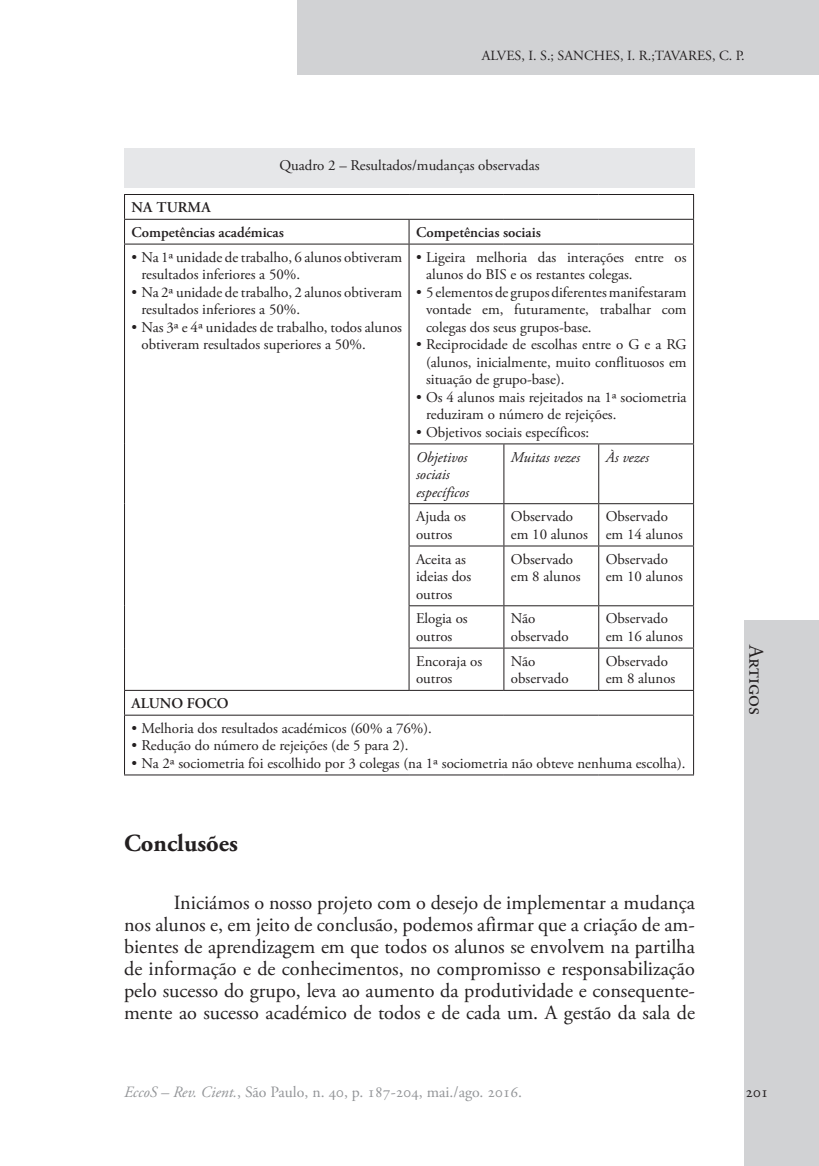
<style>
.page{position:relative;width:819px;height:1166px;background:#fff}
.page>*{position:absolute;margin:0;border:0;box-sizing:border-box;transform-origin:0 0}
.t1{font:700 24.5px "Adobe Garamond Pro";color:#231f20}
.t2{font:21px "Adobe Garamond Pro";color:#231f20}
.t3{font:20.12px/21.9px "Adobe Garamond Pro";color:#231f20;text-align:justify}
.t4{font:15.75px "Adobe Garamond Pro";color:#939598}
.t5{font:15.75px "Adobe Garamond Pro";color:#231f20}
.t6{font:14.88px/17.5px "Adobe Garamond Pro";color:#231f20}
.t7{font:600 14.88px/24.8px "Adobe Garamond Pro";color:#231f20}
.t8{font:italic 14.88px/17.5px "Adobe Garamond Pro";color:#231f20}
.t9{font:14px "Adobe Garamond Pro";color:#231f20}
.s1{font-style:italic}
</style>
<div class="page">
<div style="left:298px;top:0;width:521px;height:74px;background:#d1d2d4"></div>
<div style="left:744px;top:620px;width:75px;height:546px;background:#d1d2d4"></div>
<div style="left:124px;top:149px;width:570px;height:39px;background:#e6e7e9"></div>
<hr style="left:124px;top:194px;width:285px;height:1px;background:#231f20">
<hr style="left:409px;top:194px;width:95px;height:1px;background:#231f20">
<hr style="left:504px;top:194px;width:94px;height:1px;background:#231f20">
<hr style="left:598px;top:194px;width:96px;height:1px;background:#231f20">
<hr style="left:124px;top:219px;width:285px;height:1px;background:#231f20">
<svg style="left:124px;top:195px;width:1px;height:49px"></svg>
<hr style="left:409px;top:219px;width:95px;height:1px;background:#231f20">
<svg style="left:408px;top:220px;width:1px;height:24px"></svg>
<hr style="left:504px;top:219px;width:94px;height:1px;background:#231f20">
<hr style="left:598px;top:219px;width:96px;height:1px;background:#231f20">
<svg style="left:693px;top:195px;width:1px;height:49px"></svg>
<hr style="left:124px;top:244px;width:285px;height:1px;background:#231f20">
<hr style="left:124px;top:244px;width:1px;height:200px;background:#231f20">
<hr style="left:409px;top:244px;width:95px;height:1px;background:#231f20">
<hr style="left:408px;top:244px;width:1px;height:199px;background:#231f20">
<hr style="left:504px;top:244px;width:94px;height:1px;background:#231f20">
<hr style="left:598px;top:244px;width:96px;height:1px;background:#231f20">
<hr style="left:693px;top:244px;width:1px;height:199px;background:#231f20">
<hr style="left:124px;top:444px;width:1px;height:60px;background:#231f20">
<hr style="left:408px;top:443px;width:96px;height:1px;background:#231f20">
<hr style="left:408px;top:444px;width:1px;height:59px;background:#231f20">
<hr style="left:504px;top:443px;width:94px;height:1px;background:#231f20">
<hr style="left:503px;top:444px;width:1px;height:59px;background:#231f20">
<hr style="left:598px;top:443px;width:96px;height:1px;background:#231f20">
<hr style="left:598px;top:444px;width:1px;height:59px;background:#231f20">
<hr style="left:693px;top:444px;width:1px;height:59px;background:#231f20">
<hr style="left:124px;top:504px;width:1px;height:42px;background:#231f20">
<hr style="left:408px;top:503px;width:96px;height:1px;background:#231f20">
<hr style="left:408px;top:504px;width:1px;height:41px;background:#231f20">
<hr style="left:504px;top:503px;width:94px;height:1px;background:#231f20">
<hr style="left:503px;top:504px;width:1px;height:41px;background:#231f20">
<hr style="left:598px;top:503px;width:96px;height:1px;background:#231f20">
<hr style="left:598px;top:504px;width:1px;height:41px;background:#231f20">
<hr style="left:693px;top:504px;width:1px;height:41px;background:#231f20">
<hr style="left:124px;top:546px;width:1px;height:60px;background:#231f20">
<hr style="left:408px;top:545px;width:96px;height:1px;background:#231f20">
<hr style="left:408px;top:546px;width:1px;height:59px;background:#231f20">
<hr style="left:504px;top:545px;width:94px;height:1px;background:#231f20">
<hr style="left:503px;top:546px;width:1px;height:59px;background:#231f20">
<hr style="left:598px;top:545px;width:96px;height:1px;background:#231f20">
<hr style="left:598px;top:546px;width:1px;height:59px;background:#231f20">
<hr style="left:693px;top:546px;width:1px;height:59px;background:#231f20">
<hr style="left:124px;top:606px;width:1px;height:42px;background:#231f20">
<hr style="left:408px;top:605px;width:96px;height:1px;background:#231f20">
<hr style="left:408px;top:606px;width:1px;height:42px;background:#231f20">
<hr style="left:504px;top:605px;width:94px;height:1px;background:#231f20">
<hr style="left:503px;top:606px;width:1px;height:42px;background:#231f20">
<hr style="left:598px;top:605px;width:96px;height:1px;background:#231f20">
<hr style="left:598px;top:606px;width:1px;height:42px;background:#231f20">
<hr style="left:693px;top:606px;width:1px;height:42px;background:#231f20">
<hr style="left:124px;top:648px;width:1px;height:42px;background:#231f20">
<hr style="left:408px;top:648px;width:96px;height:1px;background:#231f20">
<hr style="left:408px;top:648px;width:1px;height:42px;background:#231f20">
<hr style="left:504px;top:648px;width:94px;height:1px;background:#231f20">
<hr style="left:503px;top:648px;width:1px;height:42px;background:#231f20">
<hr style="left:598px;top:648px;width:96px;height:1px;background:#231f20">
<hr style="left:598px;top:648px;width:1px;height:42px;background:#231f20">
<hr style="left:693px;top:648px;width:1px;height:42px;background:#231f20">
<hr style="left:124px;top:690px;width:285px;height:1px;background:#231f20">
<svg style="left:124px;top:691px;width:1px;height:24px"></svg>
<hr style="left:409px;top:690px;width:95px;height:1px;background:#231f20">
<hr style="left:504px;top:690px;width:94px;height:1px;background:#231f20">
<hr style="left:598px;top:690px;width:96px;height:1px;background:#231f20">
<svg style="left:693px;top:691px;width:1px;height:24px"></svg>
<hr style="left:124px;top:715px;width:285px;height:1px;background:#231f20">
<hr style="left:124px;top:715px;width:1px;height:59px;background:#231f20">
<hr style="left:409px;top:715px;width:95px;height:1px;background:#231f20">
<hr style="left:504px;top:715px;width:94px;height:1px;background:#231f20">
<hr style="left:598px;top:715px;width:96px;height:1px;background:#231f20">
<hr style="left:693px;top:715px;width:1px;height:59px;background:#231f20">
<hr style="left:124px;top:774px;width:285px;height:1px;background:#231f20">
<hr style="left:409px;top:774px;width:95px;height:1px;background:#231f20">
<hr style="left:504px;top:774px;width:94px;height:1px;background:#231f20">
<hr style="left:598px;top:774px;width:96px;height:1px;background:#231f20">
<p class="t9" style="left:481px;top:47px;width:264px">ALVES, I. S.; SANCHES, I. R.;TAVARES, C. P.</p>
<p class="t6" style="left:279px;top:157px;width:261px">Quadro 2 – Resultados/mudanças observadas</p>
<p class="t7" style="left:131px;top:195px;width:154px">NA TURMA<br>Competências académicas</p>
<p class="t7" style="left:416px;top:220px;width:126px">Competências sociais</p>
<p class="t6" style="left:141px;top:249px;width:262px;text-indent:-10px">• Na 1ª unidade de trabalho, 6 alunos obtiveram resultados inferiores a 50%.</p>
<p class="t6" style="left:141px;top:284px;width:262px;text-indent:-10px">• Na 2ª unidade de trabalho, 2 alunos obtiveram resultados inferiores a 50%.</p>
<p class="t6" style="left:141px;top:319px;width:262px;text-indent:-10px">• Nas 3ª e 4ª unidades de trabalho, todos alunos obtiveram resultados superiores a 50%.</p>
<p class="t6" style="left:426px;top:249px;width:262px;text-indent:-10px">• Ligeira melhoria das interações entre os alunos do BIS e os restantes colegas.</p>
<p class="t6" style="left:426px;top:284px;width:262px;text-align:justify;text-indent:-10px">• 5 elementos de grupos diferentesmanifestaram vontade em, futuramente, trabalhar com colegas dos seus grupos-base.</p>
<p class="t6" style="left:426px;top:336px;width:262px;text-align:justify;text-indent:-10px">• Reciprocidade de escolhas entre o G e a RG (alunos, inicialmente, muito conflituosos em situação de grupo-base).</p>
<p class="t6" style="left:426px;top:389px;width:262px;text-indent:-10px">• Os 4 alunos mais rejeitados na 1ª sociometria reduziram o número de rejeições.</p>
<p class="t6" style="left:416px;top:424px;width:175px">• Objetivos sociais específicos:</p>
<p class="t8" style="left:416px;top:448px;width:54px">Objetivos sociais específicos</p>
<p class="t8" style="left:511px;top:448px;width:71px">Muitas vezes</p>
<p class="t8" style="left:605px;top:448px;width:45px">Às vezes</p>
<p class="t6" style="left:416px;top:508px;width:51px">Ajuda os outros</p>
<p class="t6" style="left:511px;top:508px;width:79px">Observado em 10 alunos</p>
<p class="t6" style="left:605px;top:508px;width:79px">Observado em 14 alunos</p>
<p class="t6" style="left:416px;top:551px;width:57px">Aceita as ideias dos outros</p>
<p class="t6" style="left:511px;top:551px;width:71px">Observado em 8 alunos</p>
<p class="t6" style="left:605px;top:551px;width:79px">Observado em 10 alunos</p>
<p class="t6" style="left:416px;top:610px;width:53px">Elogia os outros</p>
<p class="t6" style="left:511px;top:610px;width:59px">Não observado</p>
<p class="t6" style="left:605px;top:610px;width:79px">Observado em 16 alunos</p>
<p class="t6" style="left:416px;top:653px;width:68px">Encoraja os outros</p>
<p class="t6" style="left:511px;top:653px;width:59px">Não observado</p>
<p class="t6" style="left:605px;top:653px;width:71px">Observado em 8 alunos</p>
<p class="t7" style="left:131px;top:691px;width:99px">ALUNO FOCO</p>
<p class="t6" style="left:131px;top:720px;width:302px">• Melhoria dos resultados académicos (60% a 76%).</p>
<p class="t6" style="left:131px;top:737px;width:278px">• Redução do número de rejeições (de 5 para 2).</p>
<p class="t6" style="left:131px;top:755px;width:555px">• Na 2ª sociometria foi escolhido por 3 colegas (na 1ª sociometria não obteve nenhuma escolha).</p>
<h1 class="t1" style="left:124px;top:828px;width:115px">Conclusões</h1>
<p class="t3" style="left:124px;top:893px;width:572px;text-indent:50px">Iniciámos o nosso projeto com o desejo de implementar a mudança nos alunos e, em jeito de conclusão, podemos afirmar que a criação de am&shy;bientes de aprendizagem em que todos os alunos se envolvem na partilha de informação e de conhecimentos, no compromisso e responsabilização pelo sucesso do grupo, leva ao aumento da produtividade e consequente&shy;mente ao sucesso académico de todos e de cada um. A gestão da sala de</p>
<h2 class="t2" style="left:768px;top:645px;width:71px;rotate:90deg">Artigos</h2>
<h2 class="t2" style="left:768px;top:645px;width:101px;rotate:90deg">Expediente</h2>
<p class="t4" style="left:124px;top:1083px;width:399px"><span class="s1">EccoS – Rev. Cient.</span>, São Paulo, n. 40, p. 187-204, mai./ago. 2016.</p>
<p class="t5" style="left:745px;top:1083px;width:25px">201</p>
</div>
